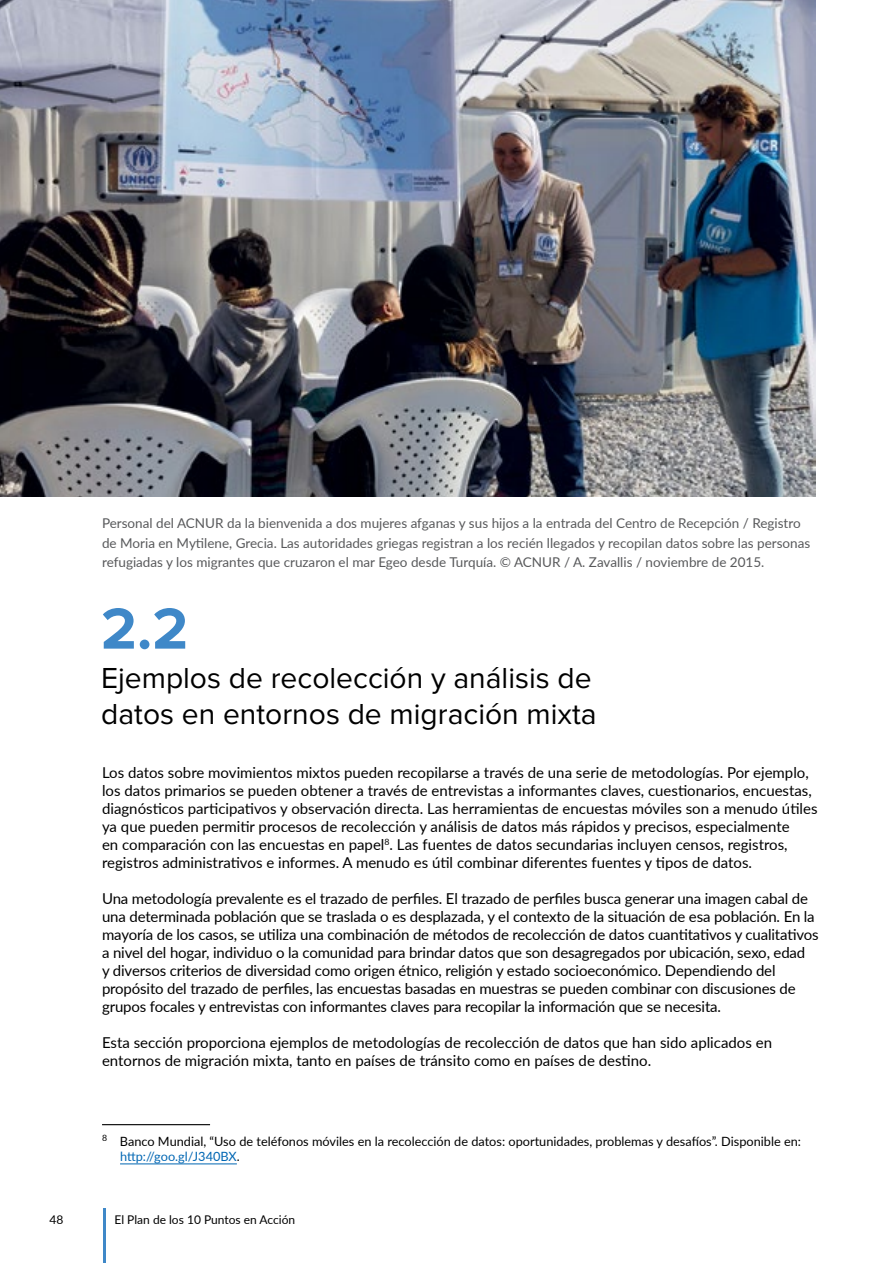
<style>
.page{position:relative;width:893px;height:1263px;background:#fff}
.page>*{position:absolute;margin:0;border:0;box-sizing:border-box;transform-origin:0 0}
.t1{font:700 60px "Proxima Nova";color:#3f88c8}
.t2{font:30px/36px "Proxima Nova";color:#000}
.t3{font:15px/18px "Lato";letter-spacing:-.01em;color:#000}
.t4{font:13.5px/19.5px "Lato";color:#58595b}
.t5{font:12.75px/15px "Lato";color:#000}
.t6{font:12px "Lato";color:#000}
.s1{color:#0066b3}
</style>
<div class="page">
<hr style="left:103px;top:1208px;width:3px;height:55px;background:#3f88c8">
<img style="left:0;top:0;width:815px;height:496px">
<hr style="left:102px;top:1124px;width:108px;height:1px;background:#000">
<hr style="left:120px;top:1163px;width:117px;height:1px;background:#0066b3">
<p class="t4" style="left:102px;top:513px;width:710px">Personal del ACNUR da la bienvenida a dos mujeres afganas y sus hijos a la entrada del Centro de Recepción / Registro de Moria en Mytilene, Grecia. Las autoridades griegas registran a los recién llegados y recopilan datos sobre las personas refugiadas y los migrantes que cruzaron el mar Egeo desde Turquía. © ACNUR / A. Zavallis / noviembre de 2015.</p>
<h1 class="t1" style="left:101px;top:594px;width:89px">2.2</h1>
<h2 class="t2" style="left:101px;top:661px;width:497px">Ejemplos de recolección y análisis de datos en entornos de migración mixta</h2>
<p class="t3" style="left:102px;top:762px;width:717px">Los datos sobre movimientos mixtos pueden recopilarse a través de una serie de metodologías. Por ejemplo, los datos primarios se pueden obtener a través de entrevistas a informantes claves, cuestionarios, encuestas, diagnósticos participativos y observación directa. Las herramientas de encuestas móviles son a menudo útiles ya que pueden permitir procesos de recolección y análisis de datos más rápidos y precisos, especialmente<br>en comparación con las encuestas en papel<sup>8</sup>. Las fuentes de datos secundarias incluyen censos, registros, registros administrativos e informes. A menudo es útil combinar diferentes fuentes y tipos de datos.</p>
<p class="t3" style="left:102px;top:888px;width:718px">Una metodología prevalente es el trazado de perfiles. El trazado de perfiles busca generar una imagen cabal de una determinada población que se traslada o es desplazada, y el contexto de la situación de esa población. En la mayoría de los casos, se utiliza una combinación de métodos de recolección de datos cuantitativos y cualitativos a nivel del hogar, individuo o la comunidad para brindar datos que son desagregados por ubicación, sexo, edad<br>y diversos criterios de diversidad como origen étnico, religión y estado socioeconómico. Dependiendo del propósito del trazado de perfiles, las encuestas basadas en muestras se pueden combinar con discusiones de grupos focales y entrevistas con informantes claves para recopilar la información que se necesita.</p>
<p class="t3" style="left:102px;top:1032px;width:671px">Esta sección proporciona ejemplos de metodologías de recolección de datos que han sido aplicados en entornos de migración mixta, tanto en países de tránsito como en países de destino.</p>
<p class="t5" style="left:120px;top:1133px;width:683px;text-indent:-18px"><sup>8</sup> Banco Mundial, “Uso de teléfonos móviles en la recolección de datos: oportunidades, problemas y desafíos”. Disponible en: <span class="s1">http://goo.gl/J340BX</span>.</p>
<p class="t6" style="left:50px;top:1211px;width:15px">48</p>
<p class="t6" style="left:114px;top:1211px;width:182px">El Plan de los 10 Puntos en Acción</p>
</div>
